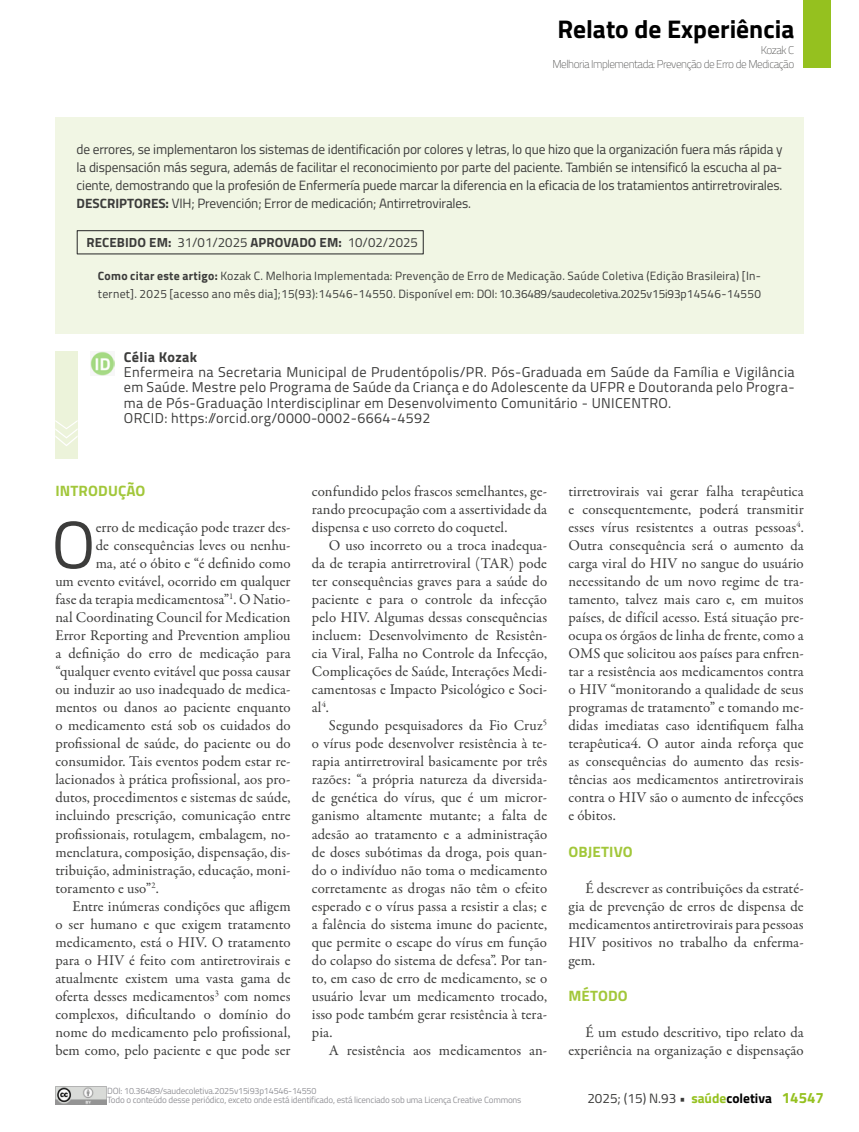
<style>
.page{position:relative;width:859px;height:1132px;background:#fff}
.page>*{position:absolute;margin:0;border:0;box-sizing:border-box;transform-origin:0 0}
.t1{font:67.05px "Titillium";color:#3c3c3b}
.t2{font:700 25.5px "Titillium";color:#000}
.t3{font:15px/18px "Garamond Premr Pro";letter-spacing:.005em;color:#3c3c3b;text-align:justify}
.t4{font:700 15px "Titillium";letter-spacing:.01em;color:#a2c73a}
.t5{font:14.25px/15.3px "Titillium";letter-spacing:.025em;color:#3c3c3b}
.t6{font:700 14.25px "Titillium";letter-spacing:.025em;color:#3c3c3b}
.t7{font:13.5px/18px "Titillium";letter-spacing:-.01em;color:#3c3c3b;text-align:justify}
.t8{font:700 13.2px "Titillium";letter-spacing:.01em;color:#3c3c3b}
.t9{font:12px/18px "Titillium";letter-spacing:.025em;color:#3c3c3b}
.t10{font:100 11.25px/13.5px "Titillium";letter-spacing:-.04em;color:#3c3c3b;text-align:right}
.t11{font:9px/9.4px "Titillium";letter-spacing:-.02em;color:#939398}
.s1{font-weight:700}
.s2{font-weight:400}
.s3{font-weight:700;color:#95c11f}
.s4{font-weight:700;color:#000}
.s5{font-weight:700;font-size:15px;color:#95c11f}
</style>
<div class="page">
<div style="left:804px;top:0;width:27px;height:68px;background:#95c11f"></div>
<img style="left:55px;top:1086px;width:52px;height:17px">
<div style="left:55px;top:118px;width:749px;height:216px;background:#f1f6e4"></div>
<div style="left:77px;top:230px;width:347px;height:24px;border:1px solid #3c3c3b"></div>
<img style="left:91px;top:351px;width:24px;height:24px">
<div style="left:55px;top:351px;width:23px;height:108px;background:#ecf3da"></div>
<svg style="left:55px;top:420px;width:23px;height:26px"></svg>
<h2 class="t2" style="left:557px;top:10px;width:238px">Relato de Experiência</h2>
<p class="t10" style="left:552px;top:43px;width:243px">Kozak C<br>Melhoria Implementada: Prevenção de Erro de Medicação</p>
<p class="t7" style="left:77px;top:139px;width:707px">de errores, se implementaron los sistemas de identificación por colores y letras, lo que hizo que la organización fuera más rápida y la dispensación más segura, además de facilitar el reconocimiento por parte del paciente. También se intensificó la escucha al pa&shy;ciente, demostrando que la profesión de Enfermería puede marcar la diferencia en la eficacia de los tratamientos antirretrovirales.<br><span class="s1">DESCRIPTORES:</span> VIH; Prevención; Error de medicación; Antirretrovirales.</p>
<p class="t8" style="left:86px;top:232px;width:333px">RECEBIDO EM: <span class="s2">31/01/2025</span> APROVADO EM: <span class="s2">10/02/2025</span></p>
<p class="t9" style="left:98px;top:266px;width:665px"><span class="s1">Como citar este artigo:</span> Kozak C. Melhoria Implementada: Prevenção de Erro de Medicação. Saúde Coletiva (Edição Brasileira) [In&shy;ternet]. 2025 [acesso ano mês dia];15(93):14546-14550. Disponível em: DOI: 10.36489/saudecoletiva.2025v15i93p14546-14550</p>
<p class="t6" style="left:124px;top:346px;width:75px">Célia Kozak</p>
<p class="t5" style="left:124px;top:363px;width:672px">Enfermeira na Secretaria Municipal de Prudentópolis/PR. Pós-Graduada em Saúde da Família e Vigilância em Saúde. Mestre pelo Programa de Saúde da Criança e do Adolescente da UFPR e Doutoranda pelo Progra&shy;ma de Pós-Graduação Interdisciplinar em Desenvolvimento Comunitário - UNICENTRO.<br>ORCID: https://orcid.org/0000-0002-6664-4592</p>
<p class="t4" style="left:55px;top:479px;width:92px">INTRODUÇÃO</p>
<h1 class="t1" style="left:52px;top:495px;width:45px">O</h1>
<p class="t3" style="left:96px;top:518px;width:196px">erro de medicação pode trazer des-</p>
<p class="t3" style="left:96px;top:536px;width:196px">de consequências leves ou nenhu-</p>
<p class="t3" style="left:96px;top:554px;width:196px">ma, até o óbito e “é definido como</p>
<p class="t3" style="left:55px;top:572px;width:237px">um evento evitável, ocorrido em qualquer</p>
<p class="t3" style="left:55px;top:590px;width:237px">fase da terapia medicamentosa”<sup>1</sup>. O Natio-</p>
<p class="t3" style="left:55px;top:608px;width:237px">nal Coordinating Council for Medication</p>
<p class="t3" style="left:55px;top:626px;width:237px">Error Reporting and Prevention ampliou</p>
<p class="t3" style="left:55px;top:644px;width:237px">a definição do erro de medicação para</p>
<p class="t3" style="left:55px;top:662px;width:237px">“qualquer evento evitável que possa causar</p>
<p class="t3" style="left:55px;top:680px;width:237px">ou induzir ao uso inadequado de medica-</p>
<p class="t3" style="left:55px;top:698px;width:237px">mentos ou danos ao paciente enquanto</p>
<p class="t3" style="left:55px;top:716px;width:237px">o medicamento está sob os cuidados do</p>
<p class="t3" style="left:55px;top:734px;width:237px">profissional de saúde, do paciente ou do</p>
<p class="t3" style="left:55px;top:752px;width:237px">consumidor. Tais eventos podem estar re-</p>
<p class="t3" style="left:55px;top:770px;width:237px">lacionados à prática profissional, aos pro-</p>
<p class="t3" style="left:55px;top:788px;width:237px">dutos, procedimentos e sistemas de saúde,</p>
<p class="t3" style="left:55px;top:806px;width:237px">incluindo prescrição, comunicação entre</p>
<p class="t3" style="left:55px;top:824px;width:237px">profissionais, rotulagem, embalagem, no-</p>
<p class="t3" style="left:55px;top:842px;width:237px">menclatura, composição, dispensação, dis-</p>
<p class="t3" style="left:55px;top:860px;width:237px">tribuição, administração, educação, moni-</p>
<p class="t3" style="left:55px;top:878px;width:105px">toramento e uso”<sup>2</sup>.</p>
<p class="t3" style="left:72px;top:896px;width:220px">Entre inúmeras condições que afligem</p>
<p class="t3" style="left:55px;top:914px;width:237px">o ser humano e que exigem tratamento</p>
<p class="t3" style="left:55px;top:932px;width:237px">medicamento, está o HIV. O tratamento</p>
<p class="t3" style="left:55px;top:950px;width:237px">para o HIV é feito com antiretrovirais e</p>
<p class="t3" style="left:55px;top:968px;width:237px">atualmente existem uma vasta gama de</p>
<p class="t3" style="left:55px;top:986px;width:237px">oferta desses medicamentos<sup>3</sup> com nomes</p>
<p class="t3" style="left:55px;top:1004px;width:237px">complexos, dificultando o domínio do</p>
<p class="t3" style="left:55px;top:1022px;width:237px">nome do medicamento pelo profissional,</p>
<p class="t3" style="left:55px;top:1040px;width:237px">bem como, pelo paciente e que pode ser</p>
<p class="t3" style="left:312px;top:482px;width:237px">confundido pelos frascos semelhantes, ge&shy;rando preocupação com a assertividade da dispensa e uso correto do coquetel.</p>
<p class="t3" style="left:312px;top:536px;width:237px;text-indent:17px">O uso incorreto ou a troca inadequa&shy;da de terapia antirretroviral (TAR) pode ter consequências graves para a saúde do paciente e para o controle da infecção pelo HIV. Algumas dessas consequências incluem: Desenvolvimento de Resistên&shy;cia Viral, Falha no Controle da Infecção, Complicações de Saúde, Interações Medi&shy;camentosas e Impacto Psicológico e Soci&shy;al<sup>4</sup>.</p>
<p class="t3" style="left:312px;top:716px;width:237px;text-indent:17px">Segundo pesquisadores da Fio Cruz<sup>5 </sup>o vírus pode desenvolver resistência à te&shy;rapia antirretroviral basicamente por três razões: “a própria natureza da diversida&shy;de genética do vírus, que é um micror&shy;ganismo altamente mutante; a falta de adesão ao tratamento e a administração de doses subótimas da droga, pois quan&shy;do o indivíduo não toma o medicamento corretamente as drogas não têm o efeito esperado e o vírus passa a resistir a elas; e a falência do sistema imune do paciente, que permite o escape do vírus em função do colapso do sistema de defesa”. Por tan&shy;to, em caso de erro de medicamento, se o usuário levar um medicamento trocado, isso pode também gerar resistência à tera&shy;pia.</p>
<p class="t3" style="left:329px;top:1040px;width:220px">A resistência aos medicamentos an-</p>
<p class="t11" style="left:107px;top:1085px;width:416px">DOI: 10.36489/saudecoletiva.2025v15i93p14546-14550<br>Todo o conteúdo desse periódico, exceto onde está identificado, está licenciado sob uma Licença Creative Commons</p>
<p class="t3" style="left:568px;top:482px;width:237px">tirretrovirais vai gerar falha terapêutica e consequentemente, poderá transmitir esses vírus resistentes a outras pessoas<sup>4</sup>.<br>Outra consequência será o aumento da carga viral do HIV no sangue do usuário necessitando de um novo regime de tra&shy;tamento, talvez mais caro e, em muitos países, de difícil acesso. Está situação pre&shy;ocupa os órgãos de linha de frente, como a OMS que solicitou aos países para enfren&shy;tar a resistência aos medicamentos contra o HIV “monitorando a qualidade de seus programas de tratamento” e tomando me&shy;didas imediatas caso identifiquem falha terapêutica4. O autor ainda reforça que as consequências do aumento das resis&shy;tências aos medicamentos antiretrovirais contra o HIV são o aumento de infecções e óbitos.</p>
<p class="t4" style="left:568px;top:839px;width:66px">OBJETIVO</p>
<p class="t3" style="left:568px;top:878px;width:237px;text-indent:17px">É descrever as contribuições da estraté&shy;gia de prevenção de erros de dispensa de medicamentos antiretrovirais para pessoas HIV positivos no trabalho da enferma&shy;gem.</p>
<p class="t4" style="left:568px;top:983px;width:61px">MÉTODO</p>
<p class="t3" style="left:568px;top:1022px;width:237px;text-align:right">É um estudo descritivo, tipo relato da experiência na organização e dispensação</p>
<p class="t7" style="left:587px;top:1087px;width:238px">2025; (15) N.93 <span class="s1">•</span> <span class="s3">saúde</span><span class="s4">coletiva</span> <span class="s5">14547</span></p>
</div>
